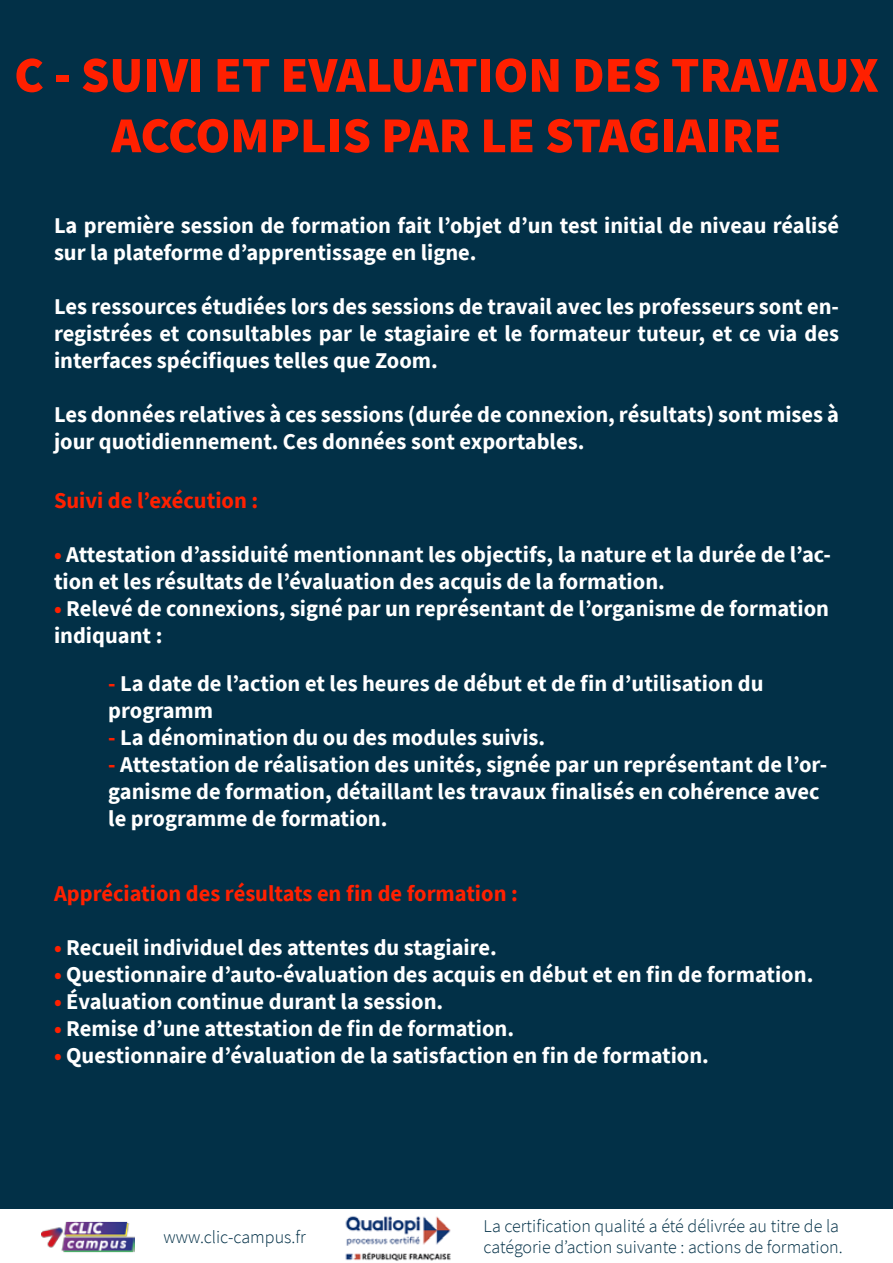
<style>
.page{position:relative;width:893px;height:1263px;background:#023047}
.page>*{position:absolute;margin:0;border:0;box-sizing:border-box;transform-origin:0 0}
.t1{font:900 50.4px/60.4px "Source Sans Pro";color:#ff2000;text-align:center}
.t2{font:700 22.5px/27px "Source Sans Pro";color:#fff}
.t3{font:700 22.5px "Source Sans Pro";color:#ff2000}
.t4{font:300 18px/21.6px "Source Sans Pro";color:#023047}
.s1{color:#ff2000}
</style>
<div class="page">
<div style="left:0;top:1209px;width:893px;height:54px;background:#fff"></div>
<img style="left:42px;top:1221px;width:92px;height:32px">
<img style="left:345px;top:1216px;width:106px;height:45px">
<h1 class="t1" style="left:14px;top:44px;width:866px">C - SUIVI ET EVALUATION DES TRAVAUX<br>ACCOMPLIS PAR LE STAGIAIRE</h1>
<p class="t2" style="left:54px;top:211px;width:786px">La première session de formation fait l’objet d’un test initial de niveau réalisé sur la plateforme d’apprentissage en ligne.</p>
<p class="t2" style="left:54px;top:292px;width:786px;text-align:justify">Les ressources étudiées lors des sessions de travail avec les professeurs sont en&shy;registrées et consultables par le stagiaire et le formateur tuteur, et ce via des interfaces spécifiques telles que Zoom.</p>
<p class="t2" style="left:54px;top:400px;width:786px">Les données relatives à ces sessions (durée de connexion, résultats) sont mises à jour quotidiennement. Ces données sont exportables.</p>
<p class="t3" style="left:54px;top:485px;width:206px">Suivi de l’exécution :</p>
<p class="t2" style="left:54px;top:540px;width:779px"><span class="s1">•</span> Attestation d’assiduité mentionnant les objectifs, la nature et la durée de l’ac&shy;tion et les résultats de l’évaluation des acquis de la formation.</p>
<p class="t2" style="left:54px;top:594px;width:777px"><span class="s1">•</span> Relevé de connexions, signé par un représentant de l’organisme de formation indiquant :</p>
<p class="t2" style="left:108px;top:669px;width:657px"><span class="s1">-</span> La date de l’action et les heures de début et de fin d’utilisation du programm</p>
<p class="t2" style="left:108px;top:723px;width:438px"><span class="s1">-</span> La dénomination du ou des modules suivis.</p>
<p class="t2" style="left:108px;top:750px;width:721px"><span class="s1">-</span> Attestation de réalisation des unités, signée par un représentant de l’or&shy;ganisme de formation, détaillant les travaux finalisés en cohérence avec le programme de formation.</p>
<p class="t3" style="left:54px;top:879px;width:465px">Appréciation des résultats en fin de formation :</p>
<p class="t2" style="left:54px;top:934px;width:444px"><span class="s1">•</span> Recueil individuel des attentes du stagiaire.</p>
<p class="t2" style="left:54px;top:961px;width:761px"><span class="s1">•</span> Questionnaire d’auto-évaluation des acquis en début et en fin de formation.</p>
<p class="t2" style="left:54px;top:988px;width:391px"><span class="s1">•</span> Évaluation continue durant la session.</p>
<p class="t2" style="left:54px;top:1015px;width:462px"><span class="s1">•</span> Remise d’une attestation de fin de formation.</p>
<p class="t2" style="left:54px;top:1042px;width:656px"><span class="s1">•</span> Questionnaire d’évaluation de la satisfaction en fin de formation.</p>
<p class="t4" style="left:163px;top:1226px;width:144px">www.clic-campus.fr</p>
<p class="t4" style="left:484px;top:1215px;width:361px">La certification qualité a été délivrée au titre de la catégorie d’action suivante : actions de formation.</p>
</div>
